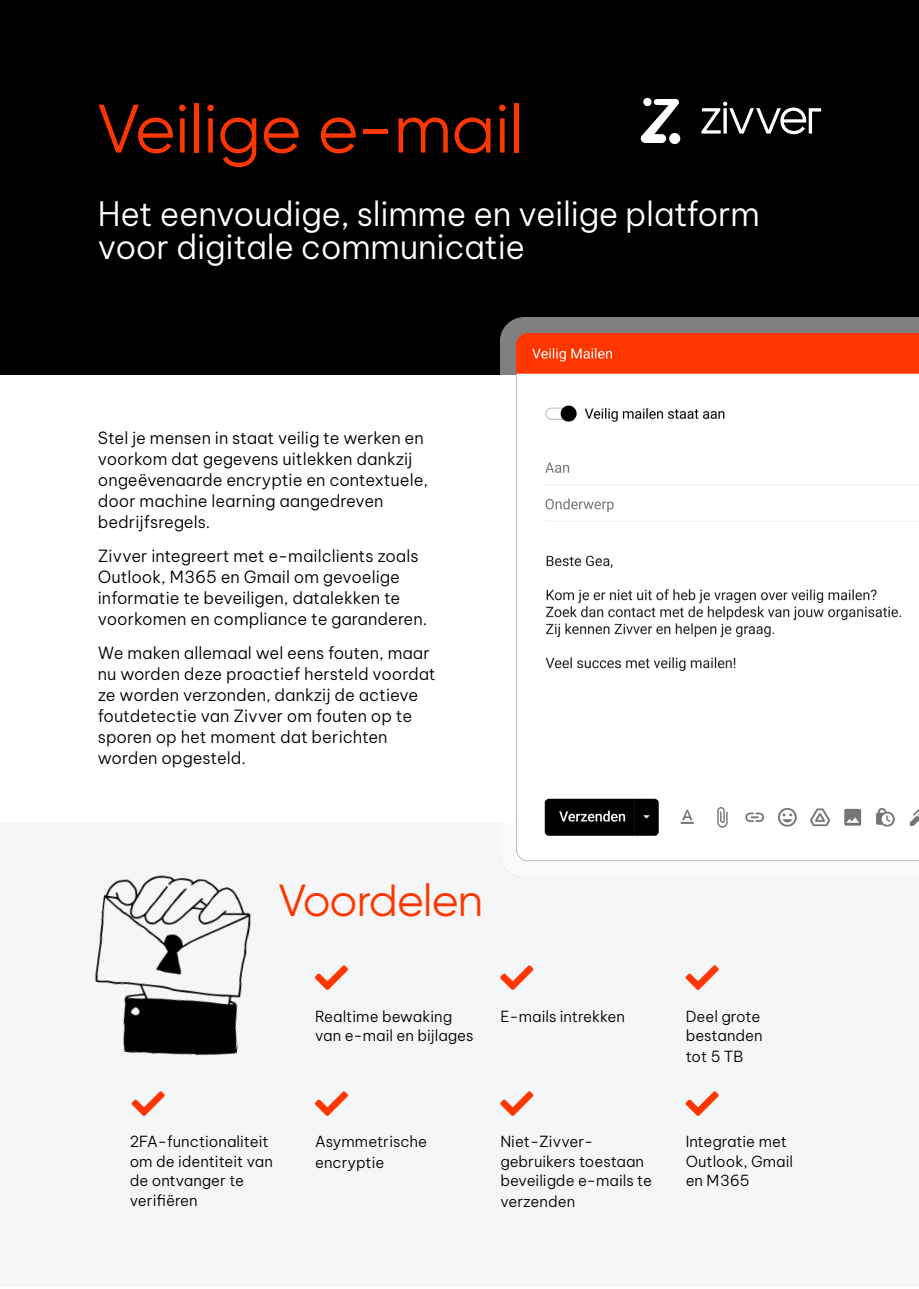
<style>
.page{position:relative;width:919px;height:1289px;background:#fff}
.page>*{position:absolute;margin:0;border:0;box-sizing:border-box;transform-origin:0 0}
.Medium{font:68.4px "Gilroy";color:#ff3600}
.Tiny{font:45px "Gilroy";letter-spacing:-.01em;color:#ff3600}
.Tiny-2{font:300 33px/33px "Be Vietnam Pro";letter-spacing:-.01em;color:#fff}
.Tiny-3{font:300 16.5px/21px "Be Vietnam Pro";color:#000}
.Tiny-4{font:300 15px/19.5px "Be Vietnam Pro";color:#000}
</style>
<div class="page">
<div style="left:0;top:823px;width:918px;height:463px;background:#f5f6f8"></div>
<div style="left:0;top:0;width:918px;height:374px;background:#000"></div>
<svg style="left:640px;top:98px;width:181px;height:46px"></svg>
<img style="left:95px;top:875px;width:156px;height:181px">
<img style="left:500px;top:317px;width:418px;height:559px">
<p class="Medium" style="left:98px;top:87px;width:427px">Veilige e-mail</p>
<p class="Tiny-2" style="left:98px;top:194px;width:663px">Het eenvoudige, slimme en veilige platform voor digitale communicatie</p>
<p class="Tiny-3" style="left:98px;top:426px;width:332px">Stel je mensen in staat veilig te werken en voorkom dat gegevens uitlekken dankzij ongeëvenaarde encryptie en contextuele, door machine learning aangedreven bedrijfsregels.</p>
<p class="Tiny-3" style="left:98px;top:544px;width:331px">Zivver integreert met e-mailclients zoals Outlook, M365 en Gmail om gevoelige informatie te beveiligen, datalekken te voorkomen en compliance te garanderen.</p>
<p class="Tiny-3" style="left:98px;top:640px;width:339px">We maken allemaal wel eens fouten, maar nu worden deze proactief hersteld voordat ze worden verzonden, dankzij de actieve foutdetectie van Zivver om fouten op te sporen op het moment dat berichten worden opgesteld.</p>
<p class="Tiny" style="left:279px;top:873px;width:205px">Voordelen</p>
<p class="Tiny-4" style="left:315px;top:1005px;width:160px">Realtime bewaking van e-mail en bijlages</p>
<p class="Tiny-4" style="left:500px;top:1005px;width:126px">E-mails intrekken</p>
<p class="Tiny-4" style="left:685px;top:1005px;width:78px">Deel grote bestanden</p>
<p class="Tiny-4" style="left:685px;top:1045px;width:59px">tot 5 TB</p>
<p class="Tiny-4" style="left:130px;top:1130px;width:145px">2FA-functionaliteit om de identiteit van de ontvanger te verifiëren</p>
<p class="Tiny-4" style="left:315px;top:1129px;width:114px;line-height:21px">Asymmetrische encryptie</p>
<p class="Tiny-4" style="left:500px;top:1130px;width:153px">Niet-Zivver&shy;gebruikers toestaan beveiligde e-mails te</p>
<p class="Tiny-4" style="left:500px;top:1190px;width:76px">verzenden</p>
<p class="Tiny-4" style="left:685px;top:1130px;width:109px">Integratie met<br>Outlook, Gmail en M365</p>
</div>
